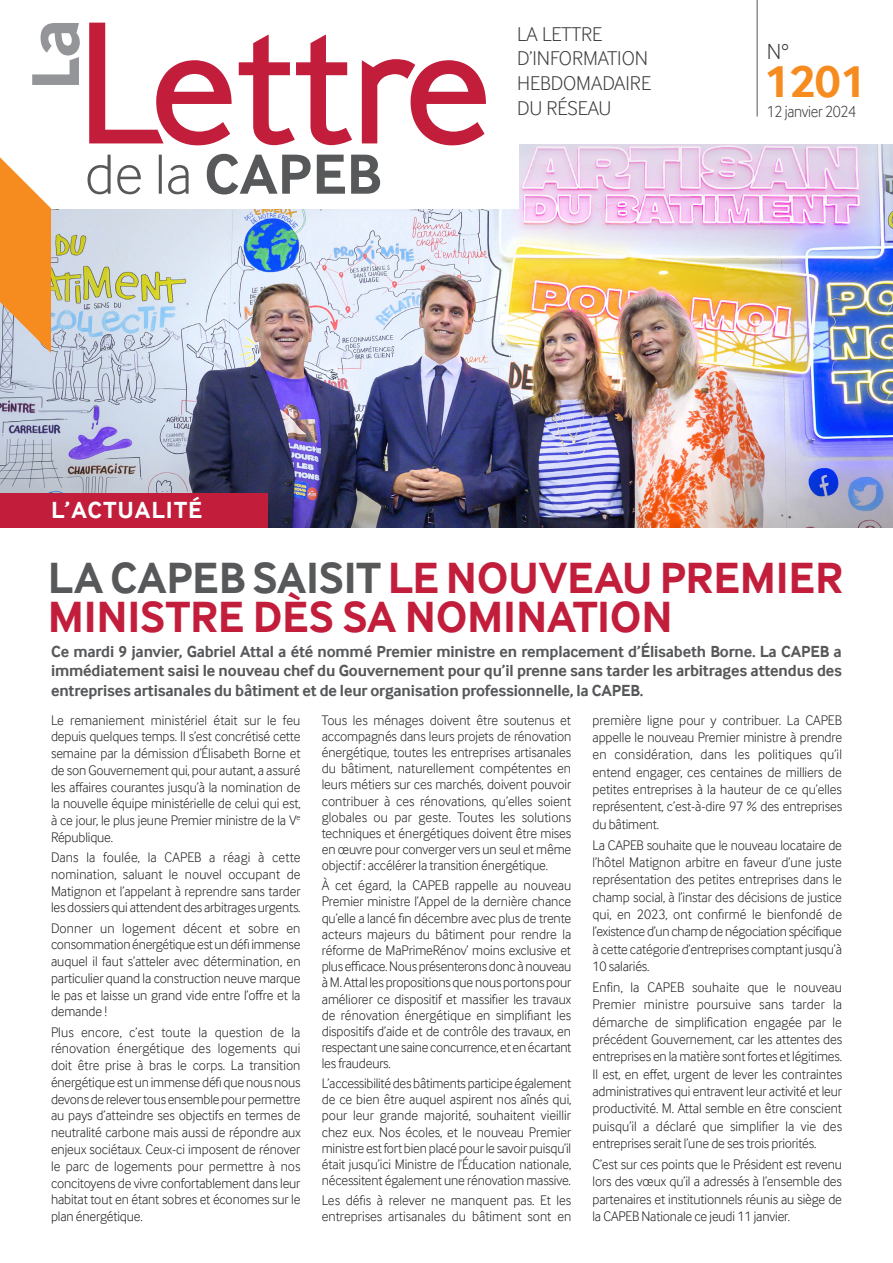
<style>
.page{position:relative;width:893px;height:1263px;background:#fff}
.page>*{position:absolute;margin:0;border:0;box-sizing:border-box;transform-origin:0 0}
.t1{font:700 46.8px "Inter Face";color:#f68b1f}
.t2{font:700 45px/39px "Inter Face";letter-spacing:-.005em;color:#c21e3c}
.t3{font:700 24px "Inter Face";letter-spacing:.05em;color:#fff}
.t4{font:300 22.5px "Inter Face";color:#3e3e3f}
.t5{font:300 20.55px "Inter Face";color:#3e3e3f}
.t6{font:300 16.8px "Inter Face";letter-spacing:-.02em;color:#3e3e3f;scale:.92 1}
.t7{font:700 16.5px/19.5px "Inter Face";letter-spacing:-.01em;color:#57585a;text-align:justify}
.Textes_ok{font:300 14.25px/16.2px "Inter Face";letter-spacing:-.01em;color:#231f20;text-align:justify}
.s1{color:#57585a}
</style>
<div class="page">
<hr style="left:757px;top:0;width:1px;height:117px;background:#57585a">
<img style="left:0;top:145px;width:893px;height:382px">
<div style="left:0;top:0;width:519px;height:208px;background:#fff"></div>
<svg style="left:89px;top:23px;width:397px;height:122px"></svg>
<svg style="left:88px;top:154px;width:292px;height:40px"></svg>
<svg style="left:32px;top:23px;width:48px;height:62px"></svg>
<div style="left:0;top:493px;width:268px;height:34px;background:#c21e3c"></div>
<svg style="left:0;top:157px;width:51px;height:196px;background:#f0a255"></svg>
<p class="t3" style="left:51px;top:496px;width:153px">L’ACTUALITÉ</p>
<p class="t5" style="left:517px;top:22px;width:87px">LA LETTRE</p>
<p class="t5" style="left:517px;top:47px;width:133px">D’INFORMATION</p>
<p class="t5" style="left:517px;top:72px;width:135px">HEBDOMADAIRE</p>
<p class="t5" style="left:517px;top:96px;width:96px">DU RÉSEAU</p>
<p class="t4" style="left:767px;top:39px;width:24px">N°</p>
<p class="t1" style="left:765px;top:54px;width:103px">1201</p>
<p class="t6" style="left:767px;top:102px;width:99px">12 janvier 2024</p>
<p class="t2" style="left:48px;top:558px;width:797px"><span class="s1">LA CAPEB SAISIT</span> LE NOUVEAU PREMIER<br>MINISTRE DÈS SA NOMINATION</p>
<p class="t7" style="left:51px;top:642px;width:792px">Ce mardi 9 janvier, Gabriel Attal a été nommé Premier ministre en remplacement d’Élisabeth Borne. La CAPEB a immédiatement saisi le nouveau chef du Gouvernement pour qu’il prenne sans tarder les arbitrages attendus des entreprises artisanales du bâtiment et de leur organisation professionnelle, la CAPEB.</p>
<p class="Textes_ok" style="left:51px;top:711px;width:251px;line-height:16.8px">Le remaniement ministériel était sur le feu depuis quelques temps. Il s’est concrétisé cette semaine par la démission d’Élisabeth Borne et de son Gouvernement qui, pour autant, a assuré les affaires courantes jusqu’à la nomination de la nouvelle équipe ministérielle de celui qui est, à ce jour, le plus jeune Premier ministre de la V<sup>e </sup>République.</p>
<p class="Textes_ok" style="left:51px;top:849px;width:251px;line-height:16.8px">Dans la foulée, la CAPEB a réagi à cette nomination, saluant le nouvel occupant de Matignon et l’appelant à reprendre sans tarder les dossiers qui attendent des arbitrages urgents.</p>
<p class="Textes_ok" style="left:51px;top:919px;width:251px;line-height:16.8px">Donner un logement décent et sobre en consommation énergétique est un défi immense auquel il faut s’atteler avec détermination, en particulier quand la construction neuve marque le pas et laisse un grand vide entre l’offre et la demande !</p>
<p class="Textes_ok" style="left:51px;top:1023px;width:251px;line-height:16.8px">Plus encore, c’est toute la question de la rénovation énergétique des logements qui doit être prise à bras le corps. La transition énergétique est un immense défi que nous nous devons de relever tous ensemble pour permettre au pays d’atteindre ses objectifs en termes de neutralité carbone mais aussi de répondre aux enjeux sociétaux. Ceux-ci imposent de rénover le parc de logements pour permettre à nos concitoyens de vivre confortablement dans leur habitat tout en étant sobres et économes sur le plan énergétique.</p>
<p class="Textes_ok" style="left:322px;top:712px;width:251px">Tous les ménages doivent être soutenus et accompagnés dans leurs projets de rénovation énergétique, toutes les entreprises artisanales du bâtiment, naturellement compétentes en leurs métiers sur ces marchés, doivent pouvoir contribuer à ces rénovations, qu’elles soient globales ou par geste. Toutes les solutions techniques et énergétiques doivent être mises en œuvre pour converger vers un seul et même objectif : accélérer la transition énergétique.</p>
<p class="Textes_ok" style="left:322px;top:877px;width:251px">À cet égard, la CAPEB rappelle au nouveau Premier ministre l’Appel de la dernière chance qu’elle a lancé fin décembre avec plus de trente acteurs majeurs du bâtiment pour rendre la réforme de MaPrimeRénov’ moins exclusive et plus efficace. Nous présenterons donc à nouveau à M. Attal les propositions que nous portons pour améliorer ce dispositif et massifier les travaux de rénovation énergétique en simplifiant les dispositifs d’aide et de contrôle des travaux, en respectant une saine concurrence, et en écartant les fraudeurs.</p>
<p class="Textes_ok" style="left:322px;top:1075px;width:251px">L’accessibilité des bâtiments participe également de ce bien être auquel aspirent nos aînés qui, pour leur grande majorité, souhaitent vieillir chez eux. Nos écoles, et le nouveau Premier ministre est fort bien placé pour le savoir puisqu’il était jusqu’ici Ministre de l’Éducation nationale, nécessitent également une rénovation massive.</p>
<p class="Textes_ok" style="left:322px;top:1192px;width:251px">Les défis à relever ne manquent pas. Et les entreprises artisanales du bâtiment sont en</p>
<p class="Textes_ok" style="left:592px;top:711px;width:251px;line-height:17.4px">première ligne pour y contribuer. La CAPEB appelle le nouveau Premier ministre à prendre en considération, dans les politiques qu’il entend engager, ces centaines de milliers de petites entreprises à la hauteur de ce qu’elles représentent, c’est-à-dire 97 % des entreprises du bâtiment.</p>
<p class="Textes_ok" style="left:592px;top:836px;width:251px;line-height:17.4px">La CAPEB souhaite que le nouveau locataire de l’hôtel Matignon arbitre en faveur d’une juste représentation des petites entreprises dans le champ social, à l’instar des décisions de justice qui, en 2023, ont confirmé le bienfondé de l’existence d’un champ de négociation spécifique à cette catégorie d’entreprises comptant jusqu’à 10 salariés.</p>
<p class="Textes_ok" style="left:592px;top:978px;width:251px;line-height:17.4px">Enfin, la CAPEB souhaite que le nouveau Premier ministre poursuive sans tarder la démarche de simplification engagée par le précédent Gouvernement, car les attentes des entreprises en la matière sont fortes et légitimes.<br>Il est, en effet, urgent de lever les contraintes administratives qui entravent leur activité et leur productivité. M. Attal semble en être conscient puisqu’il a déclaré que simplifier la vie des entreprises serait l’une de ses trois priorités.</p>
<p class="Textes_ok" style="left:592px;top:1155px;width:251px;line-height:17.4px">C’est sur ces points que le Président est revenu lors des vœux qu’il a adressés à l’ensemble des partenaires et institutionnels réunis au siège de la CAPEB Nationale ce jeudi 11 janvier.</p>
</div>
